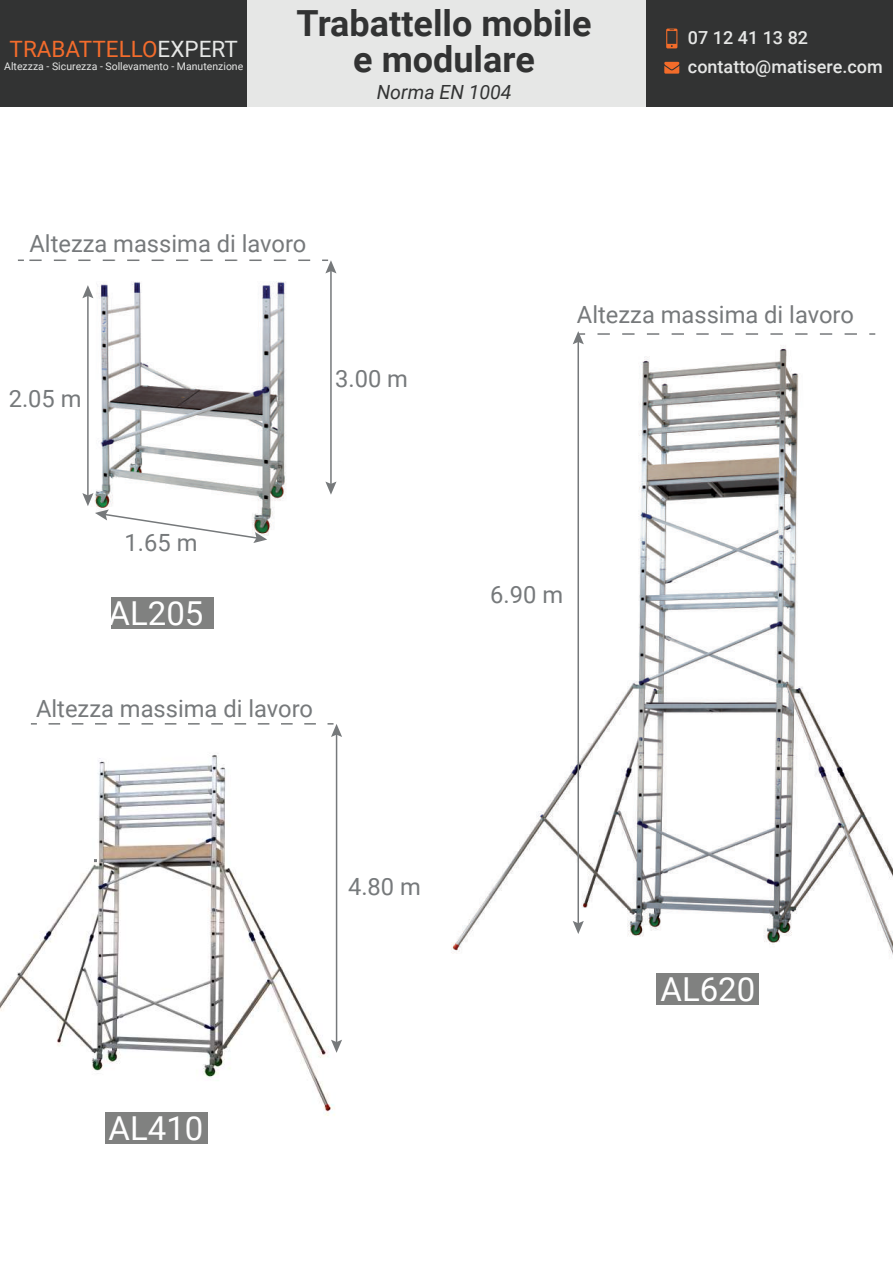
<style>
.page{position:relative;width:893px;height:1263px;background:#fff}
.page>*{position:absolute;margin:0;border:0;box-sizing:border-box;transform-origin:0 0}
.t1{font:700 36px/36px "Roboto";color:#323333;text-align:center}
.t2{font:33px "Roboto";color:#fff}
.t3{font:23.7px "Roboto";color:#76797b}
.t4{font:22.5px "Roboto";color:#f36c2c}
.t5{font:italic 19.5px "Roboto";color:#323333}
.t6{font:500 18px/29.2px "Roboto";color:#e6e7e6}
.t7{font:10.5px "Roboto";color:#e6e7e6}
.s1{color:#e6e7e6}
</style>
<div class="page">
<div style="left:247px;top:0;width:400px;height:106px;background:#e6e7e6"></div>
<div style="left:0;top:0;width:247px;height:106px;background:#323333"></div>
<div style="left:647px;top:0;width:246px;height:106px;background:#323333"></div>
<svg style="left:666px;top:29px;width:11px;height:19px"></svg>
<svg style="left:664px;top:62px;width:15px;height:12px"></svg>
<div style="left:111px;top:597px;width:103px;height:32px;background:#808180"></div>
<img style="left:82px;top:272px;width:255px;height:264px">
<hr style="left:330px;top:269px;width:2px;height:217px;background:#76797b">
<svg style="left:325px;top:481px;width:11px;height:14px"></svg>
<svg style="left:322px;top:259px;width:14px;height:14px"></svg>
<svg style="left:18px;top:259px;width:293px;height:2px"></svg>
<hr style="left:87px;top:294px;width:2px;height:203px;background:#76797b">
<svg style="left:82px;top:285px;width:11px;height:13px"></svg>
<svg style="left:82px;top:493px;width:185px;height:50px"></svg>
<img style="left:0;top:723px;width:342px;height:421px">
<hr style="left:336px;top:733px;width:1px;height:311px;background:#76797b">
<svg style="left:331px;top:1040px;width:11px;height:13px"></svg>
<svg style="left:327px;top:723px;width:15px;height:14px"></svg>
<svg style="left:43px;top:723px;width:273px;height:2px"></svg>
<svg style="left:31px;top:723px;width:6px;height:2px"></svg>
<svg style="left:94px;top:859px;width:10px;height:3px"></svg>
<svg style="left:869px;top:333px;width:6px;height:2px"></svg>
<svg style="left:597px;top:333px;width:260px;height:2px"></svg>
<img style="left:451px;top:344px;width:442px;height:630px">
<hr style="left:577px;top:340px;width:2px;height:585px;background:#76797b">
<svg style="left:573px;top:921px;width:11px;height:13px"></svg>
<svg style="left:573px;top:331px;width:12px;height:13px"></svg>
<div style="left:105px;top:1112px;width:102px;height:32px;background:#808180"></div>
<div style="left:656px;top:974px;width:103px;height:31px;background:#808180"></div>
<p class="t4" style="left:10px;top:33px;width:230px">TRABATTELLO<span class="s1">EXPERT</span></p>
<p class="t7" style="left:4px;top:58px;width:241px">Altezzza - Sicurezza - Sollevamento - Manutenzione</p>
<h1 class="t1" style="left:297px;top:4px;width:297px">Trabattello mobile e modulare</h1>
<p class="t5" style="left:377px;top:79px;width:136px">Norma EN 1004</p>
<p class="t3" style="left:29px;top:227px;width:278px">Altezza massima di lavoro</p>
<p class="t6" style="left:688px;top:22px;width:196px">07 12 41 13 82 contatto@matisere.com</p>
<p class="t3" style="left:9px;top:382px;width:74px">2.05 m</p>
<p class="t3" style="left:335px;top:362px;width:74px">3.00 m</p>
<p class="t3" style="left:125px;top:526px;width:74px">1.65 m</p>
<h2 class="t2" style="left:109px;top:590px;width:96px">AL205</h2>
<p class="t3" style="left:36px;top:692px;width:278px">Altezza massima di lavoro</p>
<p class="t3" style="left:348px;top:870px;width:74px">4.80 m</p>
<h2 class="t2" style="left:109px;top:1105px;width:96px">AL410</h2>
<p class="t3" style="left:577px;top:298px;width:278px">Altezza massima di lavoro</p>
<p class="t3" style="left:490px;top:578px;width:74px">6.90 m</p>
<h2 class="t2" style="left:660px;top:966px;width:96px">AL620</h2>
</div>
